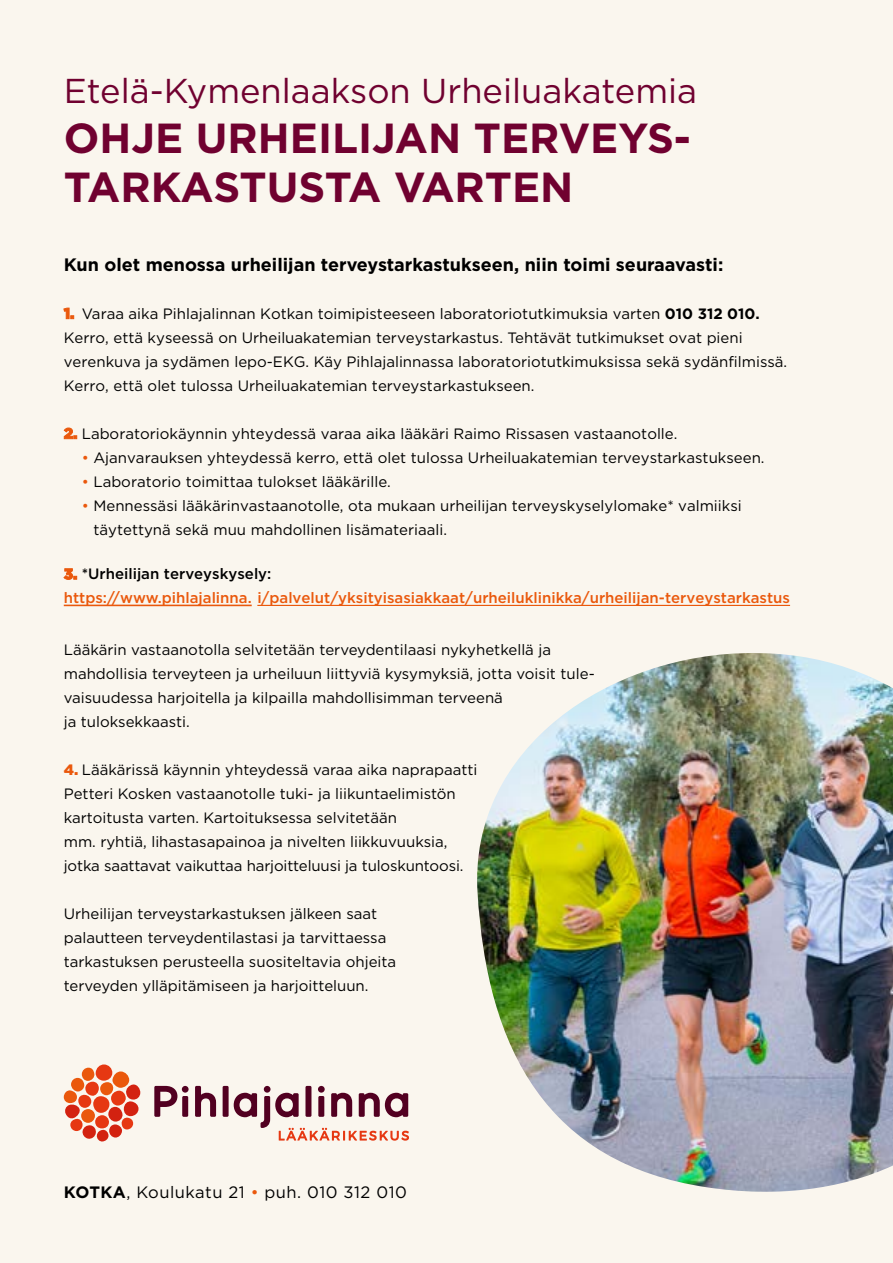
<style>
.page{position:relative;width:893px;height:1263px;background:#faf6ee}
.page>*{position:absolute;margin:0;border:0;box-sizing:border-box;transform-origin:0 0}
.t1{font:700 42px/49.5px "Gotham";color:#700130}
.t2{font:34.5px "Gotham";color:#700130}
.t3{font:700 18px "Gotham";color:#000}
.t4{font:16.5px "Gotham";letter-spacing:.03em;color:#000}
.t5{font:15px/24px "Gotham";color:#000}
.t6{font:500 15px/24px "Gotham";color:#ea580c}
.s1{font-weight:900;color:#ea580c}
.s2{font-weight:700}
.s3{color:#ea580c}
.s4{font-weight:900}
.s5{color:#000}
</style>
<div class="page">
<img style="left:477px;top:653px;width:416px;height:539px">
<svg style="left:154px;top:1086px;width:23px;height:31px"></svg>
<div style="left:182px;top:1096px;width:6px;height:21px;background:#520021"></div>
<svg style="left:195px;top:1086px;width:21px;height:31px"></svg>
<div style="left:223px;top:1086px;width:6px;height:31px;background:#520021"></div>
<div style="left:305px;top:1086px;width:6px;height:31px;background:#520021"></div>
<div style="left:318px;top:1086px;width:7px;height:6px;background:#520021;border-radius:50%"></div>
<div style="left:264px;top:1086px;width:7px;height:6px;background:#520021;border-radius:50%"></div>
<div style="left:182px;top:1086px;width:7px;height:6px;background:#520021;border-radius:50%"></div>
<svg style="left:97px;top:1129px;width:12px;height:13px"></svg>
<svg style="left:95px;top:1064px;width:17px;height:17px"></svg>
<svg style="left:64px;top:1067px;width:76px;height:72px"></svg>
<svg style="left:234px;top:1093px;width:175px;height:48px"></svg>
<hr style="left:257px;top:605px;width:533px;height:1px;background:#ea580c">
<hr style="left:64px;top:605px;width:188px;height:1px;background:#ea580c">
<h2 class="t2" style="left:64px;top:69px;width:635px">Etelä-Kymenlaakson Urheiluakatemia</h2>
<h1 class="t1" style="left:64px;top:113px;width:629px">OHJE URHEILIJAN TERVEYS-<br>TARKASTUSTA VARTEN</h1>
<p class="t3" style="left:64px;top:253px;width:661px">Kun olet menossa urheilijan terveystarkastukseen, niin toimi seuraavasti:</p>
<p class="t5" style="left:64px;top:301px;width:725px"><span class="s1">1.</span> Varaa aika Pihlajalinnan Kotkan toimipisteeseen laboratoriotutkimuksia varten <span class="s2">010 312 010.<br></span>Kerro, että kyseessä on Urheiluakatemian terveystarkastus. Tehtävät tutkimukset ovat pieni verenkuva ja sydämen lepo-EKG. Käy Pihlajalinnassa laboratoriotutkimuksissa sekä sydänfilmissä.<br>Kerro, että olet tulossa Urheiluakatemian terveystarkastukseen.</p>
<p class="t5" style="left:64px;top:421px;width:615px"><span class="s1">2.</span> Laboratoriokäynnin yhteydessä varaa aika lääkäri Raimo Rissasen vastaanotolle.</p>
<p class="t5" style="left:82px;top:445px;width:684px"><span class="s3">•</span> Ajanvarauksen yhteydessä kerro, että olet tulossa Urheiluakatemian terveystarkastukseen.</p>
<p class="t5" style="left:82px;top:469px;width:311px"><span class="s3">•</span> Laboratorio toimittaa tulokset lääkärille.</p>
<p class="t5" style="left:93px;top:493px;width:650px;text-indent:-12px"><span class="s3">•</span> Mennessäsi lääkärinvastaanotolle, ota mukaan urheilijan terveyskyselylomake* valmiiksi täytettynä sekä muu mahdollinen lisämateriaali.</p>
<p class="t6" style="left:64px;top:562px;width:728px"><span class="s4">3.</span> <span class="s5">*Urheilijan terveyskysely:<br></span>https://www.pihlajalinna. i/palvelut/yksityisasiakkaat/urheiluklinikka/urheilijan-terveystarkastus</p>
<p class="t5" style="left:64px;top:637px;width:532px">Lääkärin vastaanotolla selvitetään terveydentilaasi nykyhetkellä ja mahdollisia terveyteen ja urheiluun liittyviä kysymyksiä, jotta voisit tule&shy;vaisuudessa harjoitella ja kilpailla mahdollisimman terveenä<br>ja tuloksekkaasti.</p>
<p class="t5" style="left:64px;top:757px;width:415px"><span class="s1">4.</span> Lääkärissä käynnin yhteydessä varaa aika naprapaatti Petteri Kosken vastaanotolle tuki- ja liikuntaelimistön kartoitusta varten. Kartoituksessa selvitetään<br>mm. ryhtiä, lihastasapainoa ja nivelten liikkuvuuksia, jotka saattavat vaikuttaa harjoitteluusi ja tuloskuntoosi.</p>
<p class="t5" style="left:64px;top:901px;width:334px">Urheilijan terveystarkastuksen jälkeen saat palautteen terveydentilastasi ja tarvittaessa tarkastuksen perusteella suositeltavia ohjeita terveyden ylläpitämiseen ja harjoitteluun.</p>
<p class="t4" style="left:64px;top:1181px;width:345px"><span class="s2">KOTKA</span>, Koulukatu 21 <span class="s3">•</span> puh. 010 312 010</p>
</div>
